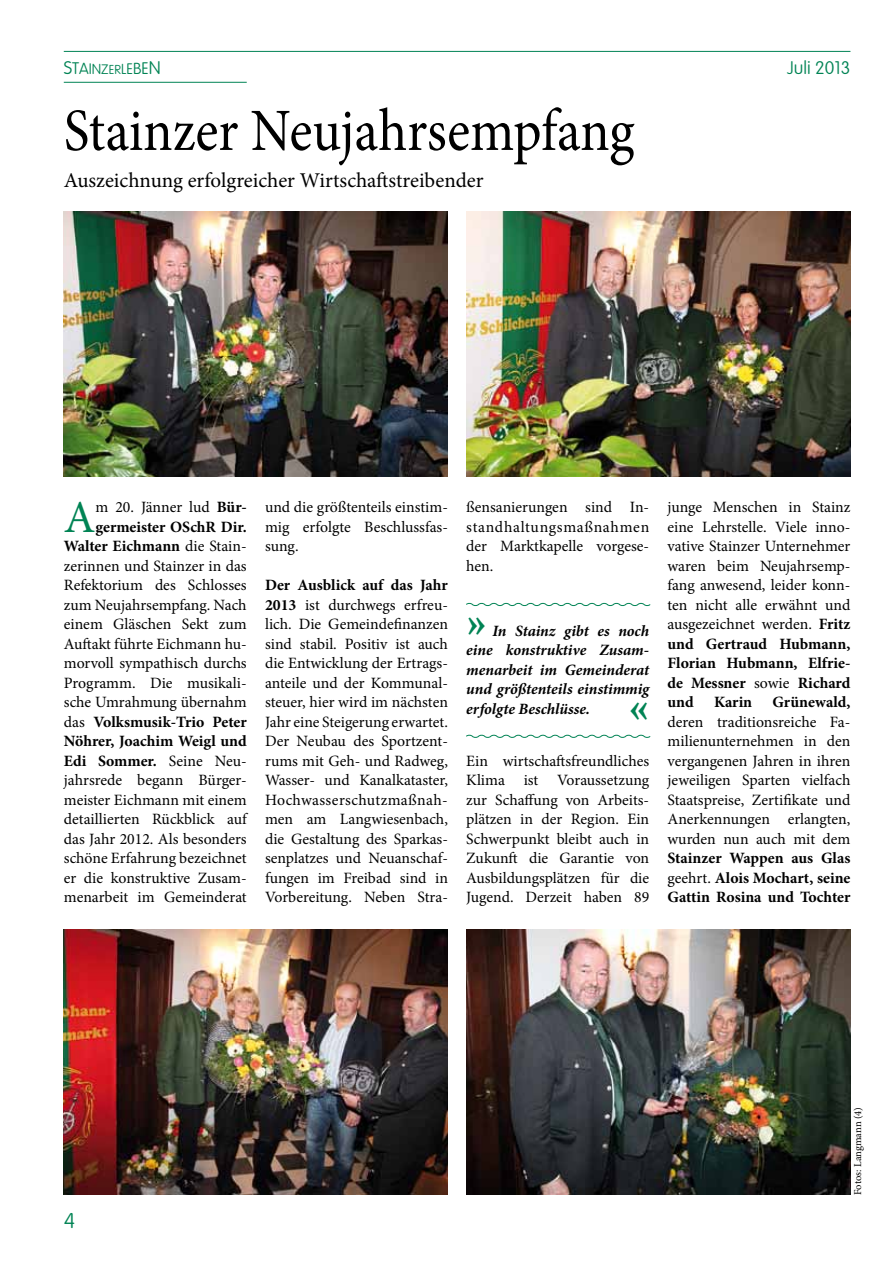
<style>
.page{position:relative;width:893px;height:1263px;background:#fff}
.page>*{position:absolute;margin:0;border:0;box-sizing:border-box;transform-origin:0 0}
.t1{font:60px "Minion Pro";color:#000;scale:.9 1}
.t2{font:45.75px "Minion Pro";color:#008354}
.t3{font:700 45px "Minion Pro";color:#008354}
.t4{font:21px "Minion Pro";color:#000}
.t5{font:100 21px "VAG Rounded";color:#008354}
.t6{font:100 18px "VAG Rounded";color:#008354}
.t7{font:15.75px/19.5px "Minion Pro";color:#000;text-align:justify}
.t8{font:italic 700 15.75px/19.5px "Minion Pro";letter-spacing:-.005em;color:#000;text-align:justify}
.t9{font:700 15.75px/19.5px "Minion Pro";color:#000;text-align:justify}
.t10{font:10.5px "Minion Pro";letter-spacing:-.005em;color:#000}
.s1{font-size:16.5px}
.s2{font-size:15.75px}
.s3{font-size:15px}
.s4{font-size:14.25px}
.s5{font-size:13.5px}
.s6{font-size:12.75px}
.s7{font-weight:700}
.s8{font-weight:400}
</style>
<div class="page">
<hr style="left:64px;top:51px;width:786px;height:1px;background:#008354">
<hr style="left:64px;top:82px;width:183px;height:1px;background:#008354">
<img style="left:64px;top:212px;width:384px;height:264px">
<img style="left:466px;top:212px;width:384px;height:264px">
<img style="left:64px;top:929px;width:384px;height:266px">
<img style="left:466px;top:929px;width:384px;height:266px">
<svg style="left:466px;top:602px;width:185px;height:4px"></svg>
<svg style="left:466px;top:734px;width:185px;height:4px"></svg>
<p class="t6" style="left:64px;top:57px;width:99px">S<span class="s1">T</span><span class="s2">A</span><span class="s3">I</span><span class="s4">N</span><span class="s5">Z</span><span class="s6">ER</span><span class="s4">L</span><span class="s3">E</span><span class="s2">B</span><span class="s1">E</span>N</p>
<p class="t6" style="left:787px;top:57px;width:64px">JULI 2013</p>
<h1 class="t1" style="left:64px;top:91px;width:636px">Stainzer Neujahrsempfang</h1>
<h3 class="t4" style="left:64px;top:167px;width:421px">Auszeichnung erfolgreicher Wirtschaftstreibender</h3>
<p class="t7" style="left:64px;top:497px;width:184px;text-align:right">m 20. Jänner lud <span class="s7">Bür&shy;germeister OSchR Dir.<br>Walter Eichmann</span> die Stain&shy;zerinnen und Stainzer in das<br>Refektorium des Schlosses zum Neujahrsempfang. Nach einem Gläschen Sekt zum<br>Auftakt führte Eichmann hu&shy;morvoll sympathisch durchs<br>Programm. Die musikali&shy;sche Umrahmung übernahm das <span class="s7">Volksmusik-Trio Peter<br>Nöhrer, Joachim Weigl und<br>Edi Sommer.</span> Seine Neu&shy;jahrsrede begann Bürger&shy;meister Eichmann mit einem detaillierten Rückblick auf das Jahr 2012. Als besonders schöne Erfahrung bezeichnet er die konstruktive Zusam&shy;menarbeit im Gemeinderat</p>
<p class="t7" style="left:265px;top:497px;width:184px">und die größtenteils einstim&shy;mig erfolgte Beschlussfas&shy;sung.</p>
<h2 class="t2" style="left:64px;top:486px;width:33px">A</h2>
<p class="t7" style="left:265px;top:575px;width:184px"><span class="s7">Der Ausblick auf das Jahr 2013</span> ist durchwegs erfreu&shy;lich. Die Gemeindefinanzen sind stabil. Positiv ist auch die Entwicklung der Ertrags&shy;anteile und der Kommunal&shy;steuer, hier wird im nächsten Jahr eine Steigerung erwartet.<br>Der Neubau des Sportzent&shy;rums mit Geh- und Radweg, Wasser- und Kanalkataster, Hochwasserschutzmaßnah&shy;men am Langwiesenbach, die Gestaltung des Sparkas&shy;senplatzes und Neuanschaf&shy;fungen im Freibad sind in Vorbereitung. Neben Stra-</p>
<p class="t7" style="left:466px;top:497px;width:184px">ßensanierungen sind In&shy;standhaltungsmaßnahmen der Marktkapelle vorgese&shy;hen.</p>
<h3 class="t3" style="left:466px;top:595px;width:22px">»</h3>
<p class="t8" style="left:466px;top:621px;width:184px;text-indent:26px">In Stainz gibt es noch eine konstruktive Zusam&shy;menarbeit im Gemeinderat und größtenteils einstimmig erfolgte Beschlüsse.</p>
<h3 class="t3" style="left:628px;top:680px;width:22px">«</h3>
<p class="t7" style="left:466px;top:751px;width:184px">Ein wirtschaftsfreundliches Klima ist Voraussetzung zur Schaffung von Arbeits&shy;plätzen in der Region. Ein Schwerpunkt bleibt auch in Zukunft die Garantie von Ausbildungsplätzen für die Jugend. Derzeit haben 89</p>
<p class="t7" style="left:667px;top:497px;width:184px">junge Menschen in Stainz eine Lehrstelle. Viele inno&shy;vative Stainzer Unternehmer waren beim Neujahrsemp&shy;fang anwesend, leider konn&shy;ten nicht alle erwähnt und ausgezeichnet werden. <span class="s7">Fritz und Gertraud Hubmann, Florian Hubmann, Elfrie&shy;de Messner</span> sowie <span class="s7">Richard und</span></p>
<p class="t9" style="left:714px;top:692px;width:40px">Karin</p>
<p class="t9" style="left:773px;top:692px;width:79px">Grünewald,</p>
<p class="t7" style="left:667px;top:712px;width:184px">deren traditionsreiche Fa&shy;milienunternehmen in den vergangenen Jahren in ihren jeweiligen Sparten vielfach Staatspreise, Zertifikate und Anerkennungen erlangten, wurden nun auch mit dem</p>
<p class="t9" style="left:667px;top:848px;width:184px">Stainzer Wappen aus Glas <span class="s8">geehrt.</span> Alois Mochart, seine Gattin Rosina und Tochter</p>
<h3 class="t5" style="left:64px;top:1209px;width:13px">4</h3>
<p class="t10" style="left:851px;top:1195px;width:89px;rotate:-90deg">Fotos: Langmann (4)</p>
</div>
